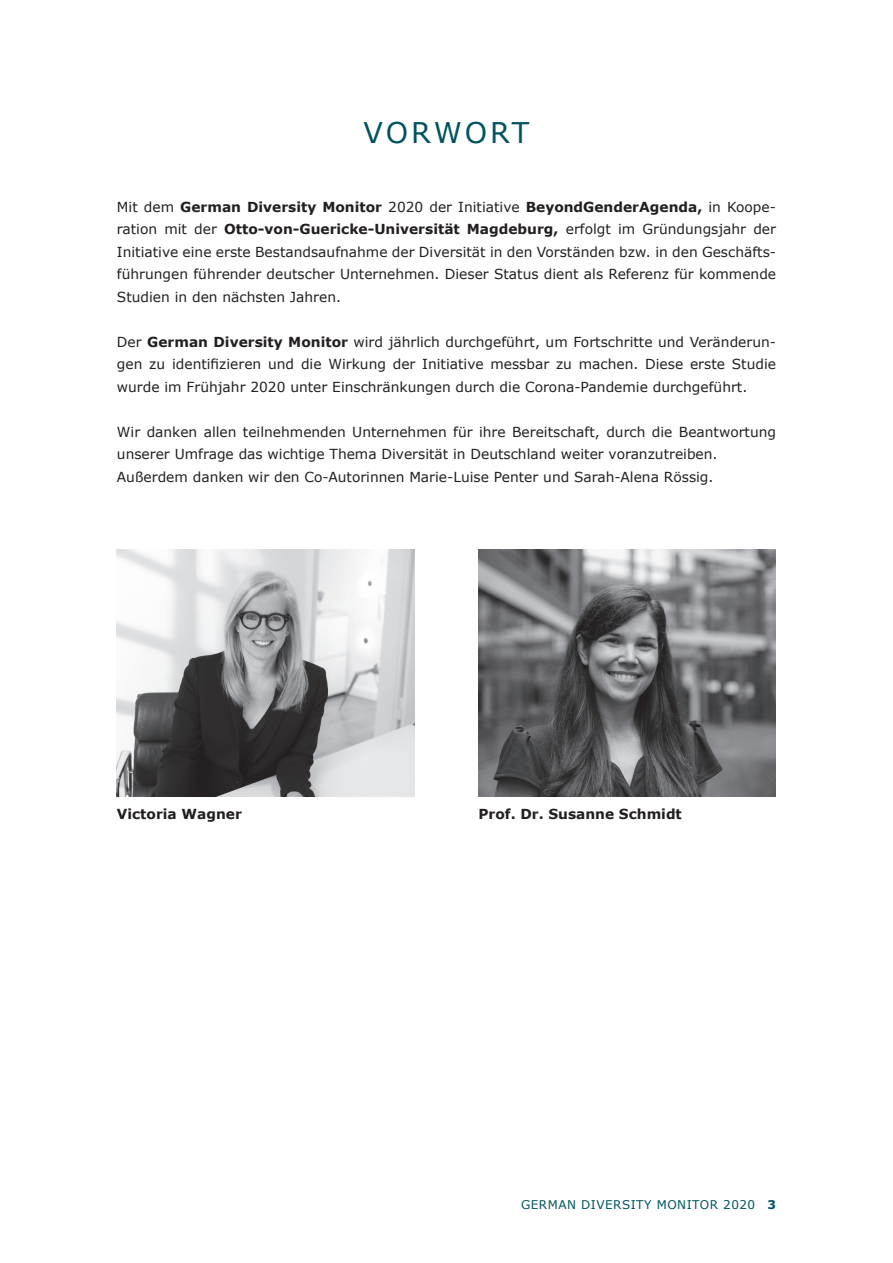
<style>
.page{position:relative;width:893px;height:1263px;background:#fff}
.page>*{position:absolute;margin:0;border:0;box-sizing:border-box;transform-origin:0 0}
.t1{font:28.5px "Verdana";letter-spacing:.1em;color:#00545f}
.t2{font:13.8px/22.5px "Verdana";color:#231f20;text-align:justify}
.t3{font:700 13.8px "Verdana";color:#231f20}
.t4{font:12px "Verdana";letter-spacing:.04em;color:#00545f}
.s1{font-weight:700}
</style>
<div class="page">
<img style="left:117px;top:549px;width:297px;height:247px">
<img style="left:478px;top:549px;width:298px;height:247px">
<h1 class="t1" style="left:363px;top:115px;width:167px">VORWORT</h1>
<p class="t2" style="left:117px;top:195px;width:661px">Mit dem <span class="s1">German Diversity Monitor</span> 2020 der Initiative <span class="s1">BeyondGenderAgenda,</span> in Koope&shy;ration mit der <span class="s1">Otto-von-Guericke-Universität Magdeburg,</span> erfolgt im Gründungsjahr der Initiative eine erste Bestandsaufnahme der Diversität in den Vorständen bzw. in den Geschäfts&shy;führungen führender deutscher Unternehmen. Dieser Status dient als Referenz für kommende Studien in den nächsten Jahren.</p>
<p class="t2" style="left:117px;top:330px;width:661px">Der <span class="s1">German Diversity Monitor</span> wird jährlich durchgeführt, um Fortschritte und Veränderun&shy;gen zu identifizieren und die Wirkung der Initiative messbar zu machen. Diese erste Studie wurde im Frühjahr 2020 unter Einschränkungen durch die Corona-Pandemie durchgeführt.</p>
<p class="t2" style="left:117px;top:420px;width:661px;text-align:left">Wir danken allen teilnehmenden Unternehmen für ihre Bereitschaft, durch die Beantwortung unserer Umfrage das wichtige Thema Diversität in Deutschland weiter voranzutreiben.<br>Außerdem danken wir den Co-Autorinnen Marie-Luise Penter und Sarah-Alena Rössig.</p>
<p class="t3" style="left:117px;top:805px;width:126px">Victoria Wagner</p>
<p class="t3" style="left:478px;top:805px;width:205px">Prof. Dr. Susanne Schmidt</p>
<p class="t4" style="left:521px;top:1197px;width:256px">GERMAN DIVERSITY MONITOR 2020 <span class="s1">3</span></p>
</div>
